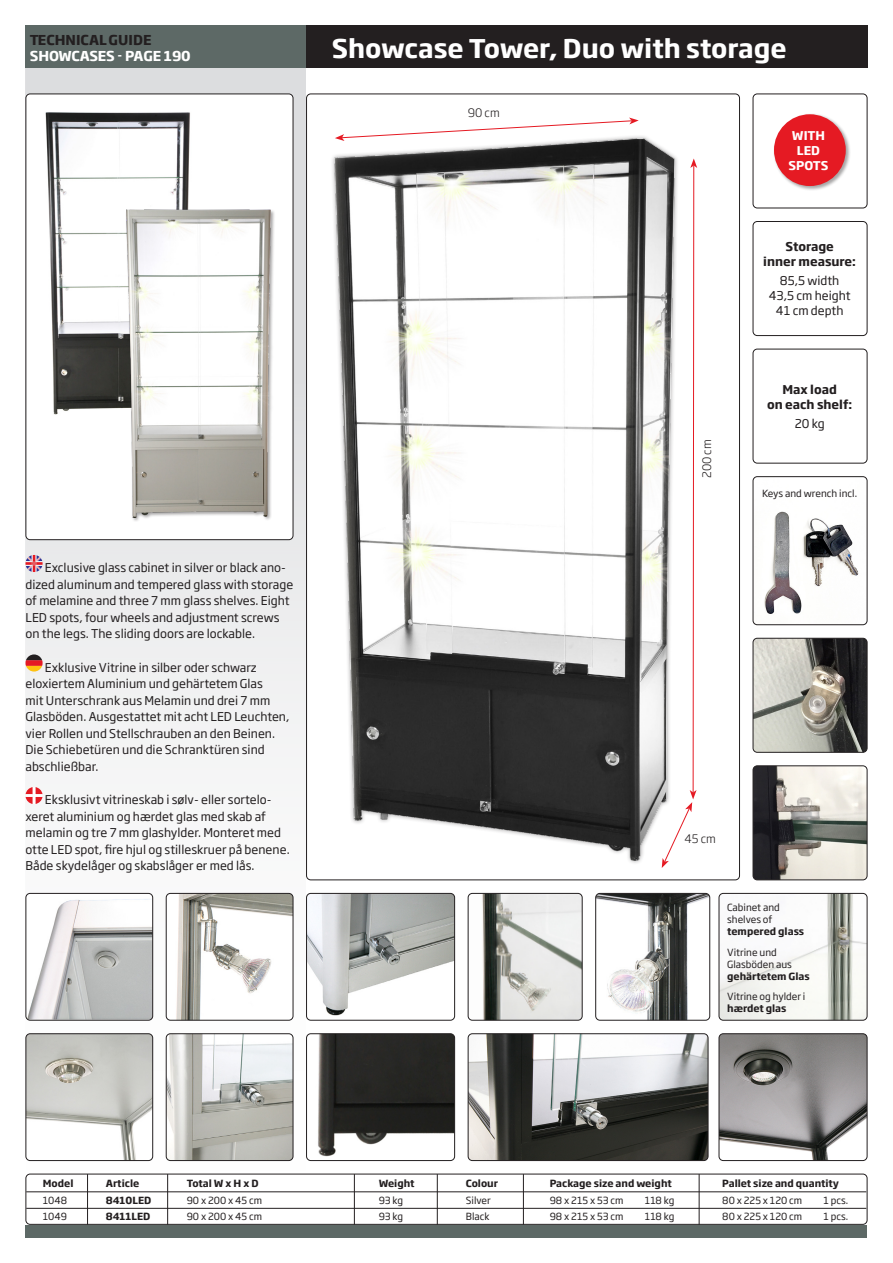
<style>
.page{position:relative;width:893px;height:1263px;background:#fff}
.page>*{position:absolute;margin:0;border:0;box-sizing:border-box;transform-origin:0 0}
.t1{font:700 25.5px "Soho Gothic Pro";color:#fff}
.t2{font:700 13.5px "Soho Gothic Pro";letter-spacing:-.01em;color:#fff}
.t3{font:700 13.5px "Soho Gothic Pro";letter-spacing:.005em;color:#231f20}
.Model_nr__og_navn{font:12px/16.5px "Soho Gothic Pro";color:#231f20}
.t4{font:700 12px/15px "Soho Gothic Pro";color:#231f20;text-align:center}
.t5{font:700 12px/14.9px "Soho Gothic Pro";color:#fff;text-align:center}
.t6{font:300 11.55px "Soho Gothic Pro";color:#231f20}
.Model_nr__og_navn-2{font:9.75px/12px "Soho Gothic Pro";color:#231f20}
.t7{font:700 9.75px "Soho Gothic Pro";color:#231f20}
.s1{font-weight:700}
</style>
<div class="page">
<div style="left:306px;top:26px;width:561px;height:42px;background:#231f20"></div>
<div style="left:26px;top:26px;width:280px;height:42px;background:#5d6966"></div>
<div style="left:26px;top:1225px;width:841px;height:12px;background:#5d6966"></div>
<div style="left:26px;top:68px;width:280px;height:1157px;background:linear-gradient(to bottom,#d6d8da,#fff)"></div>
<div style="left:26px;top:94px;width:267px;height:446px;background:#fff;border-radius:4px"></div>
<div style="left:26px;top:94px;width:267px;height:446px;border:1px solid #231f20;border-radius:4px"></div>
<svg style="left:26px;top:555px;width:17px;height:17px"></svg>
<svg style="left:26px;top:654px;width:17px;height:17px"></svg>
<svg style="left:26px;top:787px;width:17px;height:17px"></svg>
<img style="left:26px;top:896px;width:127px;height:123px">
<div style="left:26px;top:893px;width:127px;height:127px;border:1px solid #231f20;border-radius:4px"></div>
<img style="left:468px;top:1034px;width:240px;height:126px">
<div style="left:468px;top:1033px;width:240px;height:128px;border:1px solid #231f20;border-radius:4px"></div>
<img style="left:307px;top:893px;width:148px;height:127px">
<div style="left:306px;top:893px;width:149px;height:127px;border:1px solid #231f20;border-radius:4px"></div>
<img style="left:26px;top:1034px;width:127px;height:126px">
<div style="left:26px;top:1033px;width:127px;height:128px;border:1px solid #231f20;border-radius:4px"></div>
<img style="left:753px;top:477px;width:114px;height:148px">
<div style="left:753px;top:476px;width:114px;height:149px;border:1px solid #231f20;border-radius:4px"></div>
<img style="left:753px;top:638px;width:114px;height:114px">
<div style="left:753px;top:638px;width:114px;height:115px;border:1px solid #231f20;border-radius:4px"></div>
<img style="left:753px;top:766px;width:114px;height:114px">
<div style="left:753px;top:765px;width:114px;height:115px;border:1px solid #231f20;border-radius:4px"></div>
<img style="left:468px;top:893px;width:114px;height:127px">
<div style="left:468px;top:893px;width:115px;height:127px;border:1px solid #231f20;border-radius:4px"></div>
<img style="left:166px;top:893px;width:127px;height:127px">
<div style="left:166px;top:893px;width:127px;height:127px;border:1px solid #231f20;border-radius:4px"></div>
<img style="left:596px;top:893px;width:114px;height:127px">
<div style="left:595px;top:893px;width:115px;height:127px;border:1px solid #231f20;border-radius:4px"></div>
<img style="left:166px;top:1034px;width:127px;height:126px">
<div style="left:166px;top:1033px;width:127px;height:128px;border:1px solid #231f20;border-radius:4px"></div>
<img style="left:308px;top:1035px;width:147px;height:125px">
<div style="left:306px;top:1033px;width:149px;height:128px;border:1px solid #231f20;border-radius:4px"></div>
<img style="left:335px;top:138px;width:340px;height:723px">
<svg style="left:335px;top:118px;width:304px;height:23px"></svg>
<svg style="left:662px;top:158px;width:35px;height:710px"></svg>
<img style="left:45px;top:112px;width:145px;height:303px">
<div style="left:125px;top:209px;width:150px;height:313px;background:#231f20;opacity:.4"></div>
<img style="left:126px;top:210px;width:145px;height:307px">
<div style="left:753px;top:94px;width:114px;height:114px;border:1px solid #231f20;border-radius:4px"></div>
<div style="left:753px;top:349px;width:114px;height:114px;border:1px solid #231f20;border-radius:4px"></div>
<div style="left:753px;top:221px;width:114px;height:115px;border:1px solid #231f20;border-radius:4px"></div>
<div style="left:773px;top:113px;width:78px;height:78px;background:#231f20;opacity:.4"></div>
<div style="left:774px;top:114px;width:72px;height:72px;background:#e51a23;border-radius:50%"></div>
<hr style="left:26px;top:1191px;width:840px;height:1px;background:#231f20">
<hr style="left:26px;top:1208px;width:840px;height:1px;background:#231f20">
<div style="left:26px;top:1174px;width:841px;height:51px;border:1px solid #231f20;border-radius:4px"></div>
<hr style="left:167px;top:1174px;width:1px;height:50px;background:#231f20">
<hr style="left:87px;top:1174px;width:1px;height:50px;background:#231f20">
<hr style="left:354px;top:1174px;width:1px;height:50px;background:#231f20">
<hr style="left:437px;top:1174px;width:1px;height:50px;background:#231f20">
<hr style="left:523px;top:1174px;width:1px;height:50px;background:#231f20">
<hr style="left:699px;top:1174px;width:1px;height:50px;background:#231f20">
<img style="left:719px;top:1034px;width:148px;height:126px">
<div style="left:719px;top:1033px;width:148px;height:128px;border:1px solid #231f20;border-radius:4px"></div>
<img style="left:719px;top:893px;width:148px;height:127px">
<div style="left:719px;top:893px;width:148px;height:127px;border:1px solid #231f20;border-radius:4px"></div>
<p class="t3" style="left:30px;top:29px;width:123px">TECHNICAL GUIDE</p>
<p class="t2" style="left:30px;top:45px;width:162px">SHOWCASES - PAGE 190</p>
<p class="Model_nr__og_navn" style="left:26px;top:559px;width:269px;text-indent:19px">Exclusive glass cabinet in silver or black ano&shy;dized aluminum and tempered glass with storage of melamine and three 7 mm glass shelves. Eight LED spots, four wheels and adjustment screws on the legs. The sliding doors are lockable.</p>
<p class="Model_nr__og_navn" style="left:26px;top:658px;width:265px;text-indent:19px">Exklusive Vitrine in silber oder schwarz eloxiertem Aluminium und gehärtetem Glas<br>mit Unterschrank aus Melamin und drei 7 mm Glasböden. Ausgestattet mit acht LED Leuchten, vier Rollen und Stellschrauben an den Beinen.<br>Die Schiebetüren und die Schranktüren sind abschließbar.</p>
<p class="Model_nr__og_navn" style="left:26px;top:791px;width:266px;text-indent:19px">Eksklusivt vitrineskab i sølv- eller sortelo&shy;xeret aluminium og hærdet glas med skab af melamin og tre 7 mm glashylder. Monteret med otte LED spot, fire hjul og stilleskruer på benene.<br>Både skydelåger og skabslåger er med lås.</p>
<p class="t1" style="left:332px;top:29px;width:457px">Showcase Tower, Duo with storage</p>
<p class="t6" style="left:468px;top:104px;width:34px">90 cm</p>
<p class="t6" style="left:698px;top:478px;width:40px;rotate:-90deg">200 cm</p>
<p class="t5" style="left:788px;top:127px;width:42px">WITH<br>LED<br>SPOTS</p>
<p class="t4" style="left:763px;top:238px;width:94px">Storage<br>inner measure:</p>
<p class="Model_nr__og_navn" style="left:780px;top:272px;width:61px">85,5 width</p>
<p class="Model_nr__og_navn" style="left:769px;top:287px;width:83px">43,5 cm height</p>
<p class="Model_nr__og_navn" style="left:776px;top:302px;width:69px">41 cm depth</p>
<p class="t4" style="left:767px;top:381px;width:87px">Max load<br>on each shelf:</p>
<p class="Model_nr__og_navn" style="left:795px;top:415px;width:31px">20 kg</p>
<p class="Model_nr__og_navn-2" style="left:762px;top:487px;width:96px">Keys and wrench incl.</p>
<p class="t6" style="left:684px;top:830px;width:33px">45 cm</p>
<p class="Model_nr__og_navn-2" style="left:727px;top:901px;width:79px">Cabinet and shelves of <span class="s1">tempered glass</span></p>
<p class="Model_nr__og_navn-2" style="left:727px;top:946px;width:84px">Vitrine und<br>Glasböden aus <span class="s1">gehärtetem Glas</span></p>
<p class="Model_nr__og_navn-2" style="left:727px;top:990px;width:80px">Vitrine og hylder i <span class="s1">hærdet glas</span></p>
<p class="t7" style="left:43px;top:1176px;width:32px">Model</p>
<p class="t7" style="left:106px;top:1176px;width:35px">Article</p>
<p class="t7" style="left:187px;top:1176px;width:73px">Total W x H x D</p>
<p class="t7" style="left:379px;top:1176px;width:37px">Weight</p>
<p class="t7" style="left:466px;top:1176px;width:34px">Colour</p>
<p class="t7" style="left:550px;top:1176px;width:123px">Package size and weight</p>
<p class="t7" style="left:722px;top:1176px;width:118px">Pallet size and quantity</p>
<p class="Model_nr__og_navn-2" style="left:43px;top:1193px;width:26px">1048</p>
<p class="t7" style="left:106px;top:1192px;width:47px">8410LED</p>
<p class="Model_nr__og_navn-2" style="left:187px;top:1193px;width:77px">90 x 200 x 45 cm</p>
<p class="Model_nr__og_navn-2" style="left:379px;top:1193px;width:26px">93 kg</p>
<p class="Model_nr__og_navn-2" style="left:466px;top:1193px;width:26px">Silver</p>
<p class="Model_nr__og_navn-2" style="left:550px;top:1193px;width:75px">98 x 215 x 53 cm</p>
<p class="Model_nr__og_navn-2" style="left:645px;top:1193px;width:31px">118 kg</p>
<p class="Model_nr__og_navn-2" style="left:722px;top:1193px;width:81px">80 x 225 x 120 cm</p>
<p class="Model_nr__og_navn-2" style="left:824px;top:1193px;width:26px">1 pcs.</p>
<p class="Model_nr__og_navn-2" style="left:43px;top:1210px;width:26px">1049</p>
<p class="t7" style="left:106px;top:1209px;width:46px">8411LED</p>
<p class="Model_nr__og_navn-2" style="left:187px;top:1210px;width:77px">90 x 200 x 45 cm</p>
<p class="Model_nr__og_navn-2" style="left:379px;top:1210px;width:26px">93 kg</p>
<p class="Model_nr__og_navn-2" style="left:466px;top:1210px;width:25px">Black</p>
<p class="Model_nr__og_navn-2" style="left:550px;top:1210px;width:75px">98 x 215 x 53 cm</p>
<p class="Model_nr__og_navn-2" style="left:645px;top:1210px;width:31px">118 kg</p>
<p class="Model_nr__og_navn-2" style="left:722px;top:1210px;width:81px">80 x 225 x 120 cm</p>
<p class="Model_nr__og_navn-2" style="left:824px;top:1210px;width:26px">1 pcs.</p>
</div>
